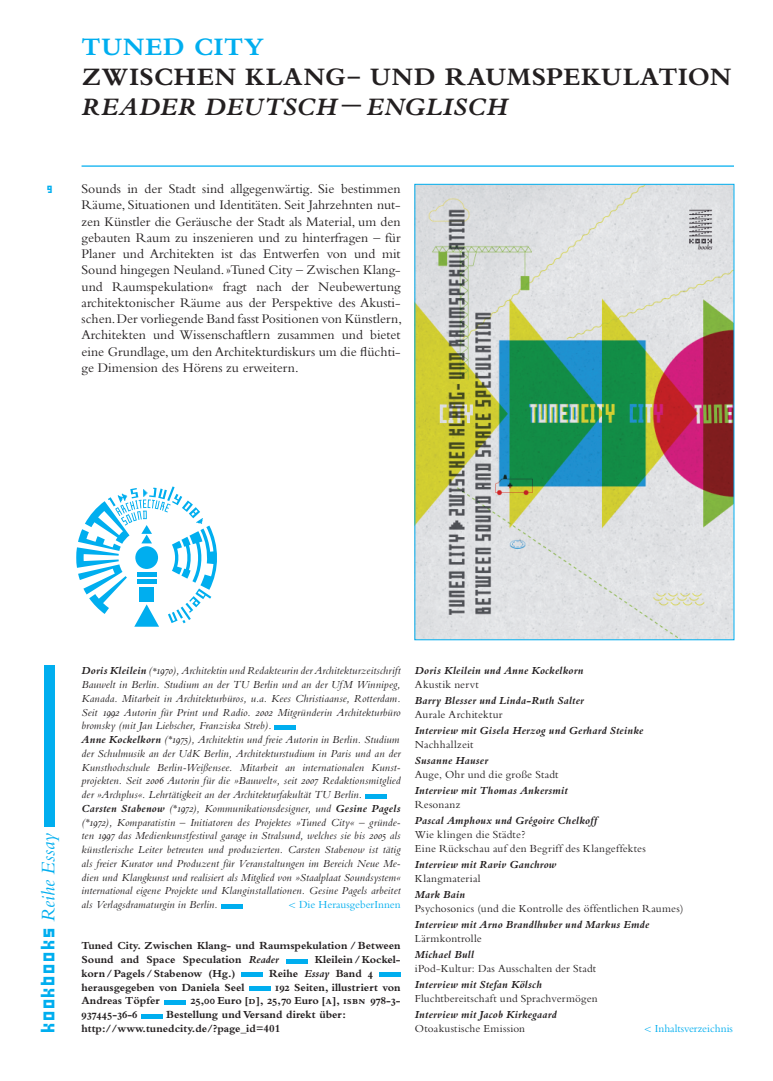
<style>
.page{position:relative;width:773px;height:1081px;background:#fff}
.page>*{position:absolute;margin:0;border:0;box-sizing:border-box;transform-origin:0 0}
.t1{font:26.25px/30px "Bembo Bold Os F";letter-spacing:.03em;color:#231f20}
.t2{font:italic 700 26.25px "Bembo";letter-spacing:.01em;color:#231f20}
.t3{font:italic 20px "Bembo";letter-spacing:-.005em;color:#00aeef}
.t4{font:13.75px/16.2px "Bembo";color:#231f20;text-align:justify}
.t5{font:italic 11.25px/13.8px "Bembo";letter-spacing:.01em;color:#231f20}
.t6{font:italic 700 11.25px "Bembo";letter-spacing:.015em;color:#231f20}
.t7{font:11.25px/13.8px "Bembo";letter-spacing:.015em;color:#231f20}
.t8{font:700 11.25px/13.8px "Bembo";color:#231f20}
.t9{font:11.25px "Bembo Bold Expert";letter-spacing:-.01em;color:#231f20}
.t10{font:11.25px "Bembo";color:#00aeef}
.t11{font:8.75px "KOOKNP";color:#00aeef}
.s1{color:#00aeef}
.s2{font-family:"Bembo SC";font-size:37.5px}
.s3{font-weight:400;font-size:37.5px}
.s4{font-family:"KOOKNP";font-style:normal;font-size:16.25px}
.s5{font-weight:700}
.s6{font-family:"Adobe Caslon";font-style:normal}
.s7{font-family:"Bembo Italic Expert";font-style:normal}
.s8{font-style:italic}
.s9{font-family:"Bembo Bold Expert";font-weight:400}
.s10{font-family:"Bembo";font-weight:700}
.s11{font-family:"Bembo";font-weight:800;font-size:7.88px}
</style>
<div class="page">
<hr style="left:81px;top:165px;width:652px;height:2px;background:#00aeef">
<hr style="left:286px;top:959px;width:21px;height:4px;background:#00aeef">
<div style="left:242px;top:972px;width:21px;height:5px;background:#00aeef"></div>
<div style="left:379px;top:972px;width:21px;height:5px;background:#00aeef"></div>
<hr style="left:249px;top:986px;width:21px;height:4px;background:#00aeef">
<hr style="left:164px;top:1000px;width:22px;height:4px;background:#00aeef">
<hr style="left:141px;top:1014px;width:21px;height:4px;background:#00aeef">
<div style="left:44px;top:665px;width:10px;height:162px;background:#00aeef"></div>
<svg style="left:76px;top:486px;width:141px;height:141px"></svg>
<hr style="left:275px;top:725px;width:21px;height:4px;background:#00aeef">
<hr style="left:365px;top:794px;width:21px;height:4px;background:#00aeef">
<hr style="left:221px;top:904px;width:21px;height:4px;background:#00aeef">
<img style="left:416px;top:186px;width:316px;height:452px">
<p class="t11" style="left:47px;top:186px;width:7px">9</p>
<h1 class="t1" style="left:81px;top:32px;width:651px"><span class="s1">TUNED CITY<br></span>ZWISCHEN KLANG<span class="s2">-</span> UND RAUMSPEKULATION</h1>
<h1 class="t2" style="left:82px;top:93px;width:427px">READER DEUTSCH <span class="s3">–</span> ENGLISCH</h1>
<p class="t4" style="left:81px;top:180px;width:322px">Sounds in der Stadt sind allgegenwärtig. Sie bestimmen Räume, Situationen und Identitäten. Seit Jahrzehnten nut&shy;zen Künstler die Geräusche der Stadt als Material, um den gebauten Raum zu inszenieren und zu hinterfragen – für Planer und Architekten ist das Entwerfen von und mit Sound hingegen Neuland. »Tuned City – Zwischen Klang&shy;und Raumspekulation« fragt nach der Neubewertung architektonischer Räume aus der Perspektive des Akusti&shy;schen. Der vorliegende Band fasst Positionen von Künstlern, Architekten und Wissenschaftlern zusammen und bietet eine Grundlage, um den Architekturdiskurs um die flüchti&shy;ge Dimension des Hörens zu erweitern.</p>
<h2 class="t3" style="left:36px;top:1032px;width:200px;rotate:-90deg"><span class="s4">kookbooks</span> Reihe Essay</h2>
<p class="t5" style="left:81px;top:664px;width:320px"><span class="s5">Doris Kleilein</span> (<span class="s6">*</span><span class="s7">1970</span>), Architektin und Redakteurin der Architekturzeitschrift Bauwelt in Berlin. Studium an der TU Berlin und an der UfM Winnipeg, Kanada. Mitarbeit in Architekturbüros, u.a. Kees Christiaanse, Rotterdam.<br>Seit <span class="s7">1992</span> Autorin für Print und Radio. <span class="s7">2002</span> Mitgründerin Architekturbüro bromsky (mit Jan Liebscher, Franziska Streb).<br><span class="s5">Anne Kockelkorn</span> (<span class="s6">*</span><span class="s7">1975</span>), Architektin und freie Autorin in Berlin. Studium der Schulmusik an der UdK Berlin, Architekturstudium in Paris und an der Kunsthochschule Berlin-Weißensee. Mitarbeit an internationalen Kunst&shy;projekten. Seit <span class="s7">2006</span> Autorin für die »Bauwelt«, seit <span class="s7">2007</span> Redaktionsmitglied der »Archplus«. Lehrtätigkeit an der Architekturfakultät TU Berlin.<br><span class="s5">Carsten Stabenow</span> (<span class="s6">*</span><span class="s7">1972</span>), Kommunikationsdesigner, und <span class="s5">Gesine Pagels </span>(<span class="s6">*</span><span class="s7">1972</span>), Komparatistin – Initiatoren des Projektes »Tuned City« – gründe&shy;ten <span class="s7">1997</span> das Medienkunstfestival garage in Stralsund, welches sie bis <span class="s7">2005</span> als künstlerische Leiter betreuten und produzierten. Carsten Stabenow ist tätig als freier Kurator und Produzent für Veranstaltungen im Bereich Neue Me&shy;dien und Klangkunst und realisiert als Mitglied von »Staalplaat Soundsystem« international eigene Projekte und Klanginstallationen. Gesine Pagels arbeitet als Verlagsdramaturgin in Berlin.</p>
<p class="t10" style="left:288px;top:898px;width:114px">&lt; Die HerausgeberInnen</p>
<p class="t8" style="left:81px;top:939px;width:320px">Tuned City. Zwischen Klang- und Raumspekulation / Between<br>Sound and Space Speculation <span class="s8">Reader</span></p>
<p class="t8" style="left:315px;top:952px;width:87px">Kleilein/Kockel-</p>
<p class="t8" style="left:81px;top:966px;width:155px">korn/Pagels/Stabenow (Hg.)</p>
<p class="t8" style="left:269px;top:966px;width:106px">Reihe <span class="s8">Essay</span> Band <span class="s9">4</span></p>
<p class="t8" style="left:82px;top:980px;width:164px">herausgegeben von Daniela Seel</p>
<p class="t8" style="left:274px;top:980px;width:128px"><span class="s9">192</span> Seiten, illustriert von</p>
<p class="t8" style="left:82px;top:994px;width:80px">Andreas Töpfer</p>
<p class="t9" style="left:190px;top:996px;width:212px">25,00 <span class="s10">Euro [</span><span class="s11">D</span><span class="s10">],</span> 25,70 <span class="s10">Euro [</span><span class="s11">A</span><span class="s10">],</span> <span class="s11">ISBN</span> 978-3-</p>
<p class="t9" style="left:82px;top:1009px;width:57px">937445-36-6</p>
<p class="t8" style="left:81px;top:1007px;width:266px;text-indent:85px">Bestellung und Versand direkt über: http://www.tunedcity.de/?page_id=401</p>
<p class="t6" style="left:415px;top:664px;width:170px">Doris Kleilein und Anne Kockelkorn</p>
<p class="t7" style="left:415px;top:677px;width:65px">Akustik nervt</p>
<p class="t6" style="left:415px;top:694px;width:171px">Barry Blesser und Linda-Ruth Salter</p>
<p class="t7" style="left:415px;top:707px;width:89px">Aurale Architektur</p>
<p class="t6" style="left:415px;top:724px;width:230px">Interview mit Gisela Herzog und Gerhard Steinke</p>
<p class="t7" style="left:415px;top:737px;width:60px">Nachhallzeit</p>
<p class="t6" style="left:415px;top:754px;width:75px">Susanne Hauser</p>
<p class="t7" style="left:415px;top:767px;width:145px">Auge, Ohr und die große Stadt</p>
<p class="t6" style="left:415px;top:784px;width:154px">Interview mit Thomas Ankersmit</p>
<p class="t7" style="left:415px;top:797px;width:47px">Resonanz</p>
<p class="t6" style="left:415px;top:814px;width:184px">Pascal Amphoux und Grégoire Chelkoff</p>
<p class="t7" style="left:415px;top:827px;width:232px">Wie klingen die Städte?<br>Eine Rückschau auf den Begriff des Klangeffektes</p>
<p class="t6" style="left:415px;top:858px;width:143px">Interview mit Raviv Ganchrow</p>
<p class="t7" style="left:415px;top:871px;width:67px">Klangmaterial</p>
<p class="t6" style="left:415px;top:888px;width:52px">Mark Bain</p>
<p class="t7" style="left:415px;top:901px;width:270px">Psychosonics (und die Kontrolle des öffentlichen Raumes)</p>
<p class="t6" style="left:415px;top:918px;width:236px">Interview mit Arno Brandlhuber und Markus Emde</p>
<p class="t7" style="left:415px;top:931px;width:68px">Lärmkontrolle</p>
<p class="t6" style="left:415px;top:948px;width:61px">Michael Bull</p>
<p class="t7" style="left:415px;top:961px;width:183px">iPod-Kultur: Das Ausschalten der Stadt</p>
<p class="t6" style="left:415px;top:978px;width:129px">Interview mit Stefan Kölsch</p>
<p class="t7" style="left:415px;top:991px;width:184px">Fluchtbereitschaft und Sprachvermögen</p>
<p class="t6" style="left:415px;top:1008px;width:143px">Interview mit Jacob Kirkegaard</p>
<p class="t7" style="left:415px;top:1021px;width:112px">Otoakustische Emission</p>
<p class="t10" style="left:644px;top:1022px;width:90px">&lt; Inhaltsverzeichnis</p>
</div>
